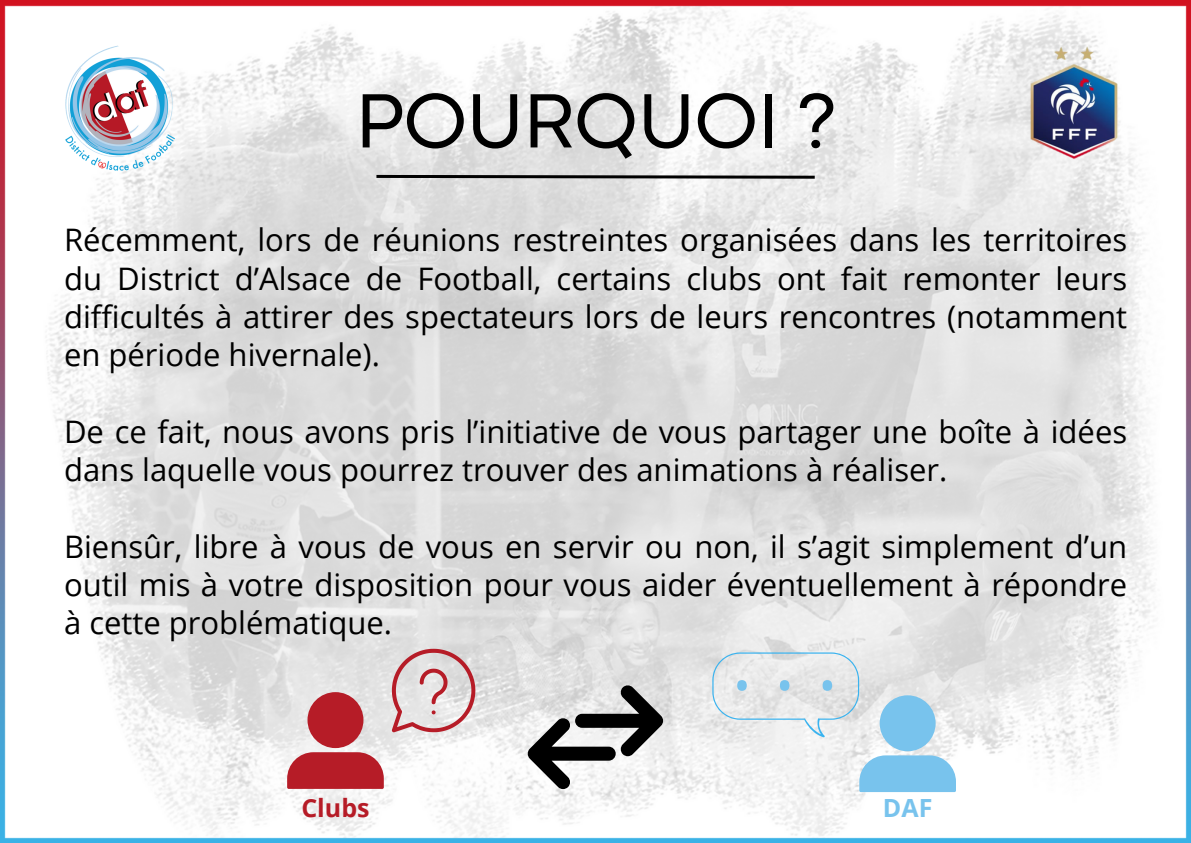
<style>
.page{position:relative;width:1191px;height:843px;background:#fff}
.page>*{position:absolute;margin:0;border:0;box-sizing:border-box;transform-origin:0 0}
.t1{font:81.1px "Open Sans";color:#78c3ed}
.t2{font:80px "Codec Pro";color:#000}
.t3{font:31px/38.2px "Open Sans";color:#000;text-align:justify}
.t4{font:700 25px "Open Sans";color:#b61c27}
.t5{font:700 25px "Open Sans";color:#78c3ed}
</style>
<div class="page">
<img style="left:0;top:0;width:1190px;height:842px">
<img style="left:56px;top:40px;width:133px;height:138px">
<img style="left:1003px;top:33px;width:141px;height:143px">
<svg style="left:373px;top:173px;width:444px;height:7px"></svg>
<svg style="left:392px;top:648px;width:83px;height:84px"></svg>
<svg style="left:287px;top:692px;width:97px;height:96px"></svg>
<svg style="left:712px;top:652px;width:243px;height:139px"></svg>
<svg style="left:527px;top:684px;width:136px;height:104px"></svg>
<p class="t2" style="left:355px;top:92px;width:481px">POURQUOI ?</p>
<p class="t3" style="left:64px;top:220px;width:1064px">Récemment, lors de réunions restreintes organisées dans les territoires du District d’Alsace de Football, certains clubs ont fait remonter leurs difficultés à attirer des spectateurs lors de leurs rencontres (notamment en période hivernale).</p>
<p class="t3" style="left:64px;top:411px;width:1064px">De ce fait, nous avons pris l’initiative de vous partager une boîte à idées dans laquelle vous pourrez trouver des animations à réaliser.</p>
<p class="t3" style="left:64px;top:526px;width:1064px">Biensûr, libre à vous de vous en servir ou non, il s’agit simplement d’un outil mis à votre disposition pour vous aider éventuellement à répondre à cette problématique.</p>
<p class="t1" style="left:731px;top:602px;width:108px">...</p>
<p class="t4" style="left:301px;top:789px;width:70px">Clubs</p>
<p class="t5" style="left:882px;top:789px;width:51px">DAF</p>
</div>
